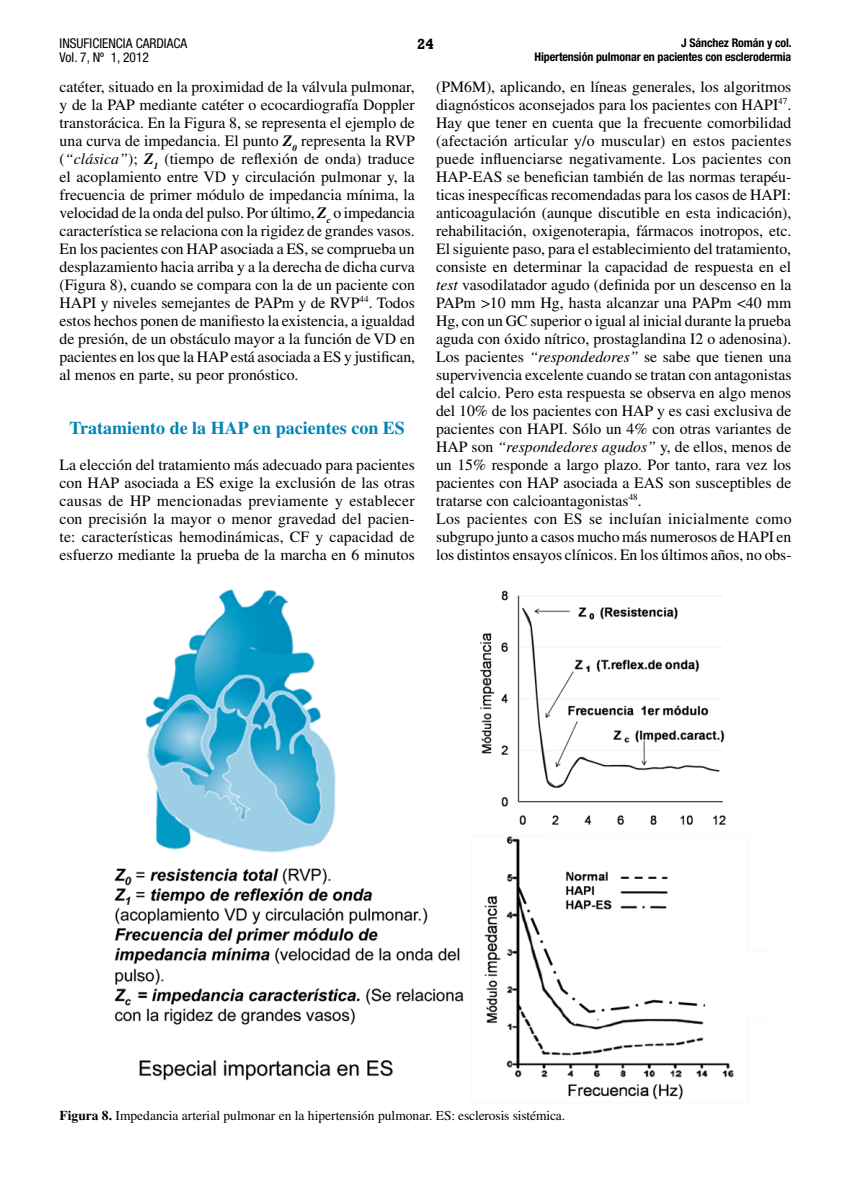
<style>
.page{position:relative;width:851px;height:1191px;background:#fff}
.page>*{position:absolute;margin:0;border:0;box-sizing:border-box;transform-origin:0 0}
.t1{font:700 18px "Times LT Std";color:#0084b5}
.t2{font:15.75px/18px "Times LT Std";color:#000;text-align:justify}
.t3{font:700 15px "Rockwell";color:#000}
.t4{font:13.5px "Times LT Std";color:#000}
.t5{font:condensed 13.5px/14.4px "Helvetica Neue LT Std";color:#000}
.t6{font:700 condensed 12px/14.4px "Helvetica Neue LT Std";letter-spacing:-.01em;color:#000;text-align:right}
.s1{font-weight:700;font-style:italic}
.s2{font-style:italic}
.s3{font-weight:700}
</style>
<div class="page">
<img style="left:114px;top:590px;width:620px;height:510px">
<div style="left:114px;top:593px;width:286px;height:261px;background:#fff"></div>
<img style="left:128px;top:589px;width:216px;height:267px">
<p class="t5" style="left:60px;top:36px;width:129px">INSUFICIENCIA CARDIACA<br>Vol. 7, Nº 1, 2012</p>
<p class="t3" style="left:417px;top:34px;width:18px">24</p>
<p class="t6" style="left:534px;top:35px;width:259px">J Sánchez Román y col.<br>Hipertensión pulmonar en pacientes con esclerodermia</p>
<p class="t2" style="left:60px;top:77px;width:357px">catéter, situado en la proximidad de la válvula pulmonar, y de la PAP mediante catéter o ecocardiografía Doppler transtorácica. En la Figura 8, se representa el ejemplo de una curva de impedancia. El punto <span class="s1">Z</span><sub>0</sub> representa la RVP (<span class="s2">“clásica”</span>); <span class="s1">Z</span><sub>1</sub> (tiempo de reflexión de onda) traduce el acoplamiento entre VD y circulación pulmonar y, la frecuencia de primer módulo de impedancia mínima, la velocidad de la onda del pulso. Por último, <span class="s1">Z</span><sub>c</sub> o impedancia característica se relaciona con la rigidez de grandes vasos.<br>En los pacientes con HAP asociada a ES, se comprueba un desplazamiento hacia arriba y a la derecha de dicha curva (Figura 8), cuando se compara con la de un paciente con HAPI y niveles semejantes de PAPm y de RVP<sup>44</sup>. Todos estos hechos ponen de manifiesto la existencia, a igualdad de presión, de un obstáculo mayor a la función de VD en pacientes en los que la HAP está asociada a ES y justifican, al menos en parte, su peor pronóstico.</p>
<p class="t1" style="left:69px;top:417px;width:337px">Tratamiento de la HAP en pacientes con ES</p>
<p class="t2" style="left:60px;top:455px;width:357px">La elección del tratamiento más adecuado para pacientes con HAP asociada a ES exige la exclusión de las otras causas de HP mencionadas previamente y establecer con precisión la mayor o menor gravedad del pacien&shy;te: características hemodinámicas, CF y capacidad de esfuerzo mediante la prueba de la marcha en 6 minutos</p>
<p class="t2" style="left:436px;top:77px;width:357px;text-align:left">(PM6M), aplicando, en líneas generales, los algoritmos diagnósticos aconsejados para los pacientes con HAPI<sup>47</sup>.<br>Hay que tener en cuenta que la frecuente comorbilidad (afectación articular y/o muscular) en estos pacientes puede influenciarse negativamente. Los pacientes con HAP-EAS se benefician también de las normas terapéu&shy;ticas inespecíficas recomendadas para los casos de HAPI: anticoagulación (aunque discutible en esta indicación), rehabilitación, oxigenoterapia, fármacos inotropos, etc.<br>El siguiente paso, para el establecimiento del tratamiento, consiste en determinar la capacidad de respuesta en el <span class="s2">test</span> vasodilatador agudo (definida por un descenso en la PAPm &gt;10 mm Hg, hasta alcanzar una PAPm &lt;40 mm Hg, con un GC superior o igual al inicial durante la prueba aguda con óxido nítrico, prostaglandina I2 o adenosina).<br>Los pacientes <span class="s2">“respondedores”</span> se sabe que tienen una supervivencia excelente cuando se tratan con antagonistas del calcio. Pero esta respuesta se observa en algo menos del 10% de los pacientes con HAP y es casi exclusiva de pacientes con HAPI. Sólo un 4% con otras variantes de HAP son <span class="s2">“respondedores agudos”</span> y, de ellos, menos de un 15% responde a largo plazo. Por tanto, rara vez los pacientes con HAP asociada a EAS son susceptibles de tratarse con calcioantagonistas<sup>48</sup>.<br>Los pacientes con ES se incluían inicialmente como subgrupo junto a casos mucho más numerosos de HAPI en los distintos ensayos clínicos. En los últimos años, no obs-</p>
<p class="t4" style="left:60px;top:1108px;width:507px"><span class="s3">Figura 8.</span> Impedancia arterial pulmonar en la hipertensión pulmonar. ES: esclerosis sistémica.</p>
</div>
